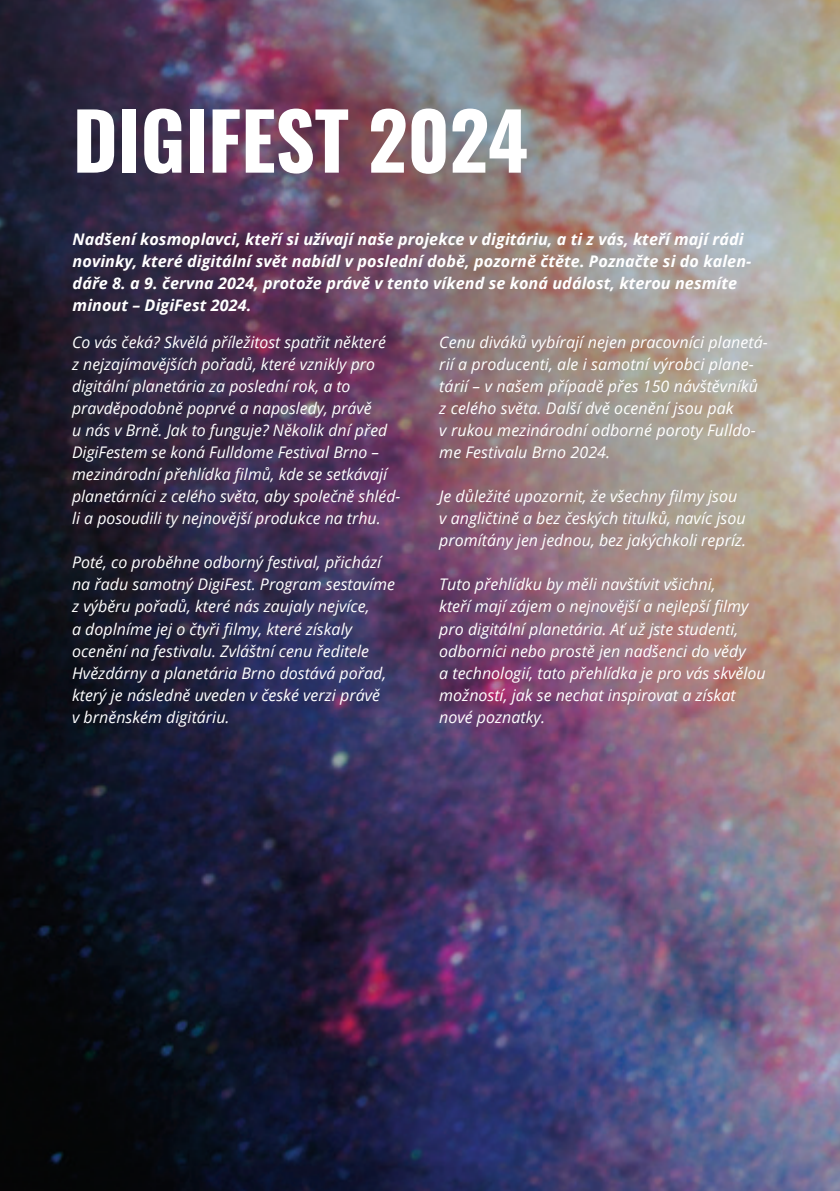
<style>
.page{position:relative;width:840px;height:1191px;background:#fff}
.page>*{position:absolute;margin:0;border:0;box-sizing:border-box;transform-origin:0 0}
.t1{font:700 78px "Oswald";letter-spacing:-.005em;color:#fff}
.t2{font:italic 16px/22px "Open Sans";color:#fff}
.t3{font:italic 700 16px/22px "Open Sans";letter-spacing:.005em;color:#fff}
</style>
<div class="page">
<img style="left:0;top:0;width:839px;height:1191px">
<h1 class="t1" style="left:73px;top:100px;width:456px">DIGIFEST 2024</h1>
<p class="t3" style="left:73px;top:227px;width:680px">Nadšení kosmoplavci, kteří si užívají naše projekce v digitáriu, a ti z vás, kteří mají rádi novinky, které digitální svět nabídl v poslední době, pozorně čtěte. Poznačte si do kalen&shy;dáře 8. a 9. června 2024, protože právě v tento víkend se koná událost, kterou nesmíte minout – DigiFest 2024.</p>
<p class="t2" style="left:72px;top:331px;width:330px">Co vás čeká? Skvělá příležitost spatřit některé<br>z nejzajímavějších pořadů, které vznikly pro digitální planetária za poslední rok, a to pravděpodobně poprvé a naposledy, právě<br>u nás v Brně. Jak to funguje? Několik dní před DigiFestem se koná Fulldome Festival Brno – mezinárodní přehlídka filmů, kde se setkávají planetárníci z celého světa, aby společně shléd&shy;li a posoudili ty nejnovější produkce na trhu.</p>
<p class="t2" style="left:72px;top:551px;width:324px">Poté, co proběhne odborný festival, přichází na řadu samotný DigiFest. Program sestavíme z výběru pořadů, které nás zaujaly nejvíce,<br>a doplníme jej o čtyři filmy, které získaly ocenění na festivalu. Zvláštní cenu ředitele Hvězdárny a planetária Brno dostává pořad, který je následně uveden v české verzi právě<br>v brněnském digitáriu.</p>
<p class="t2" style="left:439px;top:331px;width:330px">Cenu diváků vybírají nejen pracovníci planetá&shy;rií a producenti, ale i samotní výrobci plane&shy;tárií – v našem případě přes 150 návštěvníků z celého světa. Další dvě ocenění jsou pak<br>v rukou mezinárodní odborné poroty Fulldo&shy;me Festivalu Brno 2024.</p>
<p class="t2" style="left:439px;top:485px;width:308px">Je důležité upozornit, že všechny filmy jsou v angličtině a bez českých titulků, navíc jsou promítány jen jednou, bez jakýchkoli repríz.</p>
<p class="t2" style="left:439px;top:573px;width:328px">Tuto přehlídku by měli navštívit všichni,<br>kteří mají zájem o nejnovější a nejlepší filmy pro digitální planetária. Ať už jste studenti, odborníci nebo prostě jen nadšenci do vědy<br>a technologií, tato přehlídka je pro vás skvělou možností, jak se nechat inspirovat a získat nové poznatky.</p>
</div>
